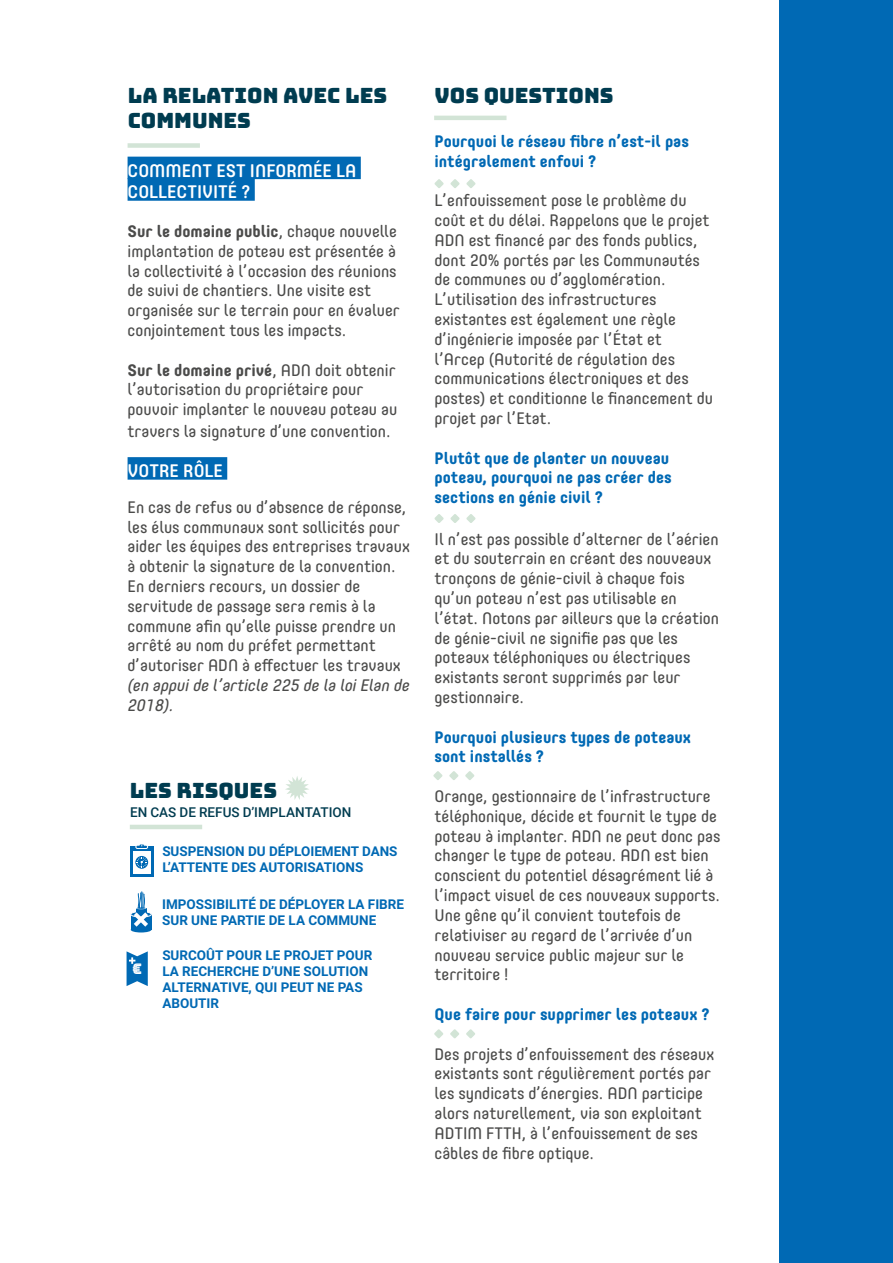
<style>
.page{position:relative;width:893px;height:1263px;background:#fff}
.page>*{position:absolute;margin:0;border:0;box-sizing:border-box;transform-origin:0 0}
.t1{font:21px/25.2px "Bungee Layers";color:#003c50}
.t2{font:500 18px/21.6px "Core Mellow 55";color:#fff}
.t3{font:16.5px/19.8px "Core Mellow 45";color:#4b4b4a}
.t4{font:700 16.5px/19.8px "Core Mellow 65";color:#0069b4}
.t5{font:700 16.5px "Core Mellow 65";color:#4b4b4a}
.t6{font:italic 16.5px/19.8px "Core Mellow 45";color:#4b4b4a}
.t7{font:14.55px "Bungee Inline";color:#fff}
.t8{font:700 13.5px/16.2px "Roboto";color:#0069b4}
.t9{font:500 13.5px "Roboto";letter-spacing:.005em;color:#003c50}
.s1{font-family:"Core Mellow 45";font-weight:400}
</style>
<div class="page">
<div style="left:779px;top:0;width:113px;height:1262px;background:#0069b4"></div>
<hr style="left:130px;top:825px;width:72px;height:4px;background:#d2e4d6">
<svg style="left:285px;top:776px;width:24px;height:24px"></svg>
<svg style="left:127px;top:951px;width:21px;height:35px"></svg>
<div style="left:131px;top:927px;width:20px;height:5px;background:#0069b4;border-radius:50%"></div>
<svg style="left:130px;top:891px;width:22px;height:40px"></svg>
<div style="left:130px;top:846px;width:24px;height:30px;background:#0069b4"></div>
<div style="left:133px;top:851px;width:18px;height:23px;background:#fff"></div>
<svg style="left:135px;top:844px;width:14px;height:5px"></svg>
<svg style="left:135px;top:856px;width:13px;height:13px"></svg>
<svg style="left:137px;top:857px;width:10px;height:10px"></svg>
<div style="left:128px;top:143px;width:72px;height:5px;background:#d2e4d6"></div>
<div style="left:128px;top:157px;width:233px;height:22px;background:#0069b4"></div>
<div style="left:128px;top:178px;width:127px;height:23px;background:#0069b4"></div>
<div style="left:128px;top:457px;width:99px;height:23px;background:#0069b4"></div>
<hr style="left:434px;top:116px;width:72px;height:4px;background:#d2e4d6">
<svg style="left:434px;top:179px;width:10px;height:9px"></svg>
<svg style="left:450px;top:179px;width:10px;height:9px"></svg>
<svg style="left:466px;top:179px;width:10px;height:9px"></svg>
<svg style="left:434px;top:514px;width:10px;height:9px"></svg>
<svg style="left:450px;top:514px;width:10px;height:9px"></svg>
<svg style="left:466px;top:514px;width:10px;height:9px"></svg>
<svg style="left:433px;top:771px;width:10px;height:9px"></svg>
<svg style="left:449px;top:771px;width:9px;height:9px"></svg>
<svg style="left:465px;top:771px;width:9px;height:9px"></svg>
<svg style="left:434px;top:1029px;width:9px;height:9px"></svg>
<svg style="left:450px;top:1029px;width:9px;height:9px"></svg>
<svg style="left:466px;top:1029px;width:9px;height:9px"></svg>
<p class="t1" style="left:128px;top:83px;width:261px">LA RELATION AVEC LES<br>COMMUNES</p>
<p class="t2" style="left:128px;top:159px;width:230px">COMMENT EST INFORMÉE LA<br>COLLECTIVITÉ ?</p>
<p class="t5" style="left:128px;top:219px;width:271px">Sur le domaine public<span class="s1">, chaque nouvelle</span></p>
<p class="t3" style="left:128px;top:240px;width:274px">implantation de poteau est présentée à la collectivité à l’occasion des réunions de suivi de chantiers. Une visite est organisée sur le terrain pour en évaluer conjointement tous les impacts.</p>
<p class="t5" style="left:128px;top:357px;width:270px">Sur le domaine privé<span class="s1">, ADN doit obtenir</span></p>
<p class="t3" style="left:128px;top:379px;width:271px">l’autorisation du propriétaire pour pouvoir implanter le nouveau poteau au</p>
<p class="t3" style="left:128px;top:420px;width:265px">travers la signature d’une convention.</p>
<p class="t2" style="left:128px;top:459px;width:97px">VOTRE RÔLE</p>
<p class="t3" style="left:128px;top:496px;width:284px">En cas de refus ou d’absence de réponse, les élus communaux sont sollicités pour aider les équipes des entreprises travaux à obtenir la signature de la convention.<br>En derniers recours, un dossier de servitude de passage sera remis à la commune afin qu’elle puisse prendre un arrêté au nom du préfet permettant d’autoriser ADN à effectuer les travaux</p>
<p class="t6" style="left:128px;top:674px;width:284px">(en appui de l’article 225 de la loi Elan de<br>2018).</p>
<p class="t1" style="left:130px;top:778px;width:149px">LES RISQUES</p>
<p class="t9" style="left:130px;top:803px;width:223px">EN CAS DE REFUS D’IMPLANTATION</p>
<p class="t8" style="left:162px;top:843px;width:237px">SUSPENSION DU DÉPLOIEMENT DANS<br>L’ATTENTE DES AUTORISATIONS</p>
<p class="t7" style="left:132px;top:961px;width:11px">€</p>
<p class="t8" style="left:162px;top:896px;width:243px">IMPOSSIBILITÉ DE DÉPLOYER LA FIBRE<br>SUR UNE PARTIE DE LA COMMUNE</p>
<p class="t8" style="left:162px;top:946px;width:212px">SURCOÛT POUR LE PROJET POUR<br>LA RECHERCHE D’UNE SOLUTION<br>ALTERNATIVE, QUI PEUT NE PAS<br>ABOUTIR</p>
<p class="t1" style="left:435px;top:83px;width:180px">VOS QUESTIONS</p>
<p class="t4" style="left:435px;top:130px;width:256px">Pourquoi le réseau fibre n’est-il pas intégralement enfoui ?</p>
<p class="t3" style="left:435px;top:190px;width:280px">L’enfouissement pose le problème du coût et du délai. Rappelons que le projet ADN est financé par des fonds publics, dont 20% portés par les Communautés de communes ou d’agglomération.<br>L’utilisation des infrastructures existantes est également une règle d’ingénierie imposée par l’État et l’Arcep (Autorité de régulation des communications électroniques et des postes) et conditionne le financement du projet par l’Etat.</p>
<p class="t4" style="left:435px;top:447px;width:239px">Plutôt que de planter un nouveau poteau, pourquoi ne pas créer des sections en génie civil ?</p>
<p class="t3" style="left:435px;top:528px;width:286px">Il n’est pas possible d’alterner de l’aérien et du souterrain en créant des nouveaux tronçons de génie-civil à chaque fois qu’un poteau n’est pas utilisable en l’état. Notons par ailleurs que la création de génie-civil ne signifie pas que les poteaux téléphoniques ou électriques existants seront supprimés par leur gestionnaire.</p>
<p class="t4" style="left:435px;top:726px;width:258px">Pourquoi plusieurs types de poteaux sont installés ?</p>
<p class="t3" style="left:435px;top:786px;width:287px">Orange, gestionnaire de l’infrastructure téléphonique, décide et fournit le type de poteau à implanter. ADN ne peut donc pas changer le type de poteau. ADN est bien conscient du potentiel désagrément lié à l’impact visuel de ces nouveaux supports.<br>Une gêne qu’il convient toutefois de relativiser au regard de l’arrivée d’un nouveau service public majeur sur le territoire !</p>
<p class="t4" style="left:435px;top:1003px;width:277px">Que faire pour supprimer les poteaux ?</p>
<p class="t3" style="left:435px;top:1043px;width:281px">Des projets d’enfouissement des réseaux existants sont régulièrement portés par les syndicats d’énergies. ADN participe alors naturellement, via son exploitant ADTIM FTTH, à l’enfouissement de ses câbles de fibre optique.</p>
</div>
